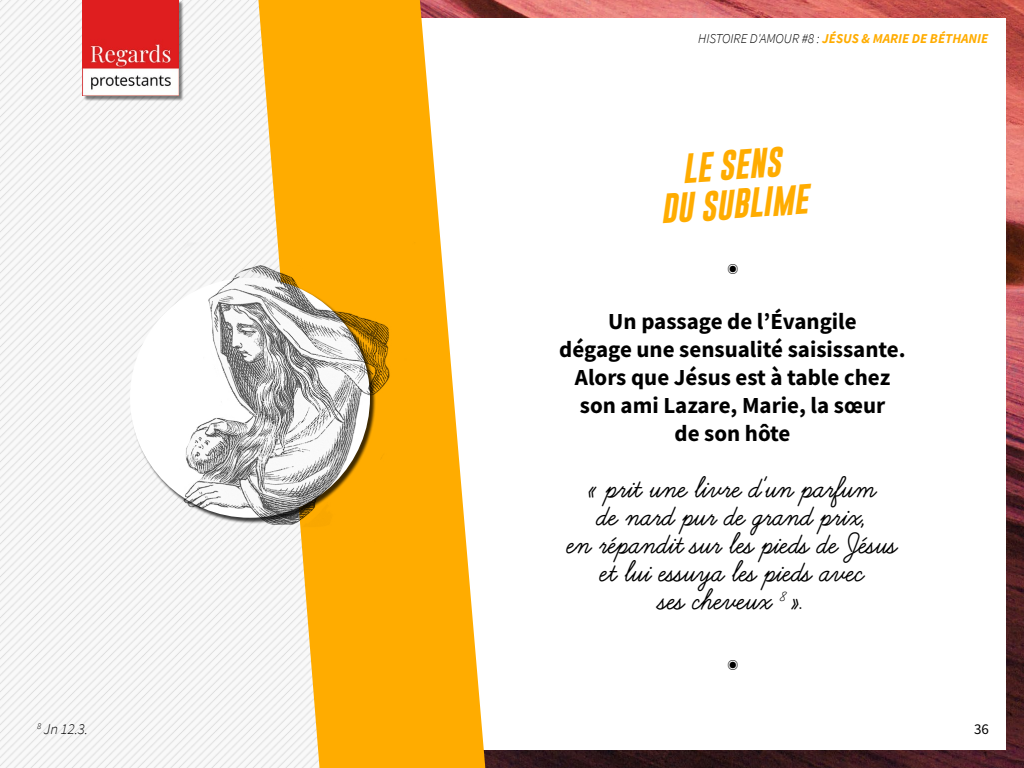
<style>
.page{position:relative;width:1024px;height:768px;background:#fff}
.page>*{position:absolute;margin:0;border:0;box-sizing:border-box;transform-origin:0 0}
.t1{font:700 32.5px "Learning Curve";color:#000}
.t2{font:italic 700 30px/39px "Gobold";color:#ffac00;text-align:center}
.t3{font:700 23px/28px "Source Sans Pro";color:#000;text-align:center}
.t4{font:italic 300 15px "Source Sans Pro";color:#000}
.t5{font:15px "Source Sans Pro";color:#000}
.t6{font:700 14.55px "Learning Curve";color:#000}
.t7{font:italic 700 13.5px "Source Sans Pro";color:#ffac00}
.t8{font:italic 300 11.5px "Source Sans Pro";color:#000}
.s1{font-weight:300;color:#000}
</style>
<div class="page">
<img style="left:485px;top:0;width:539px;height:768px">
<div style="left:18px;top:18px;width:988px;height:732px;background:#fff"></div>
<svg style="left:320px;top:0;width:165px;height:768px;fill:#ffac00"></svg>
<img style="left:0;top:0;width:320px;height:768px">
<div style="left:84px;top:1px;width:100px;height:100px;background:#000;opacity:.5"></div>
<img style="left:83px;top:0;width:96px;height:96px">
<div style="left:131px;top:279px;width:245px;height:245px;background:#000;opacity:.75"></div>
<div style="left:130px;top:278px;width:240px;height:240px;background:#fff;border-radius:50%"></div>
<img style="left:172px;top:214px;width:245px;height:340px">
<p class="t4" style="left:37px;top:719px;width:53px"><sup>8</sup> Jn 12.3.</p>
<p class="t7" style="left:698px;top:30px;width:292px"><span class="s1">HISTOIRE D'AMOUR #8 :</span> JÉSUS &amp; MARIE DE BÉTHANIE</p>
<h2 class="t2" style="left:656px;top:151px;width:149px;rotate:-4deg">LE SENS<br>DU SUBLIME</h2>
<p class="t8" style="left:727px;top:263px;width:12px">◉</p>
<p class="t3" style="left:559px;top:307px;width:348px">Un passage de l’Évangile<br>dégage une sensualité saisissante.<br>Alors que Jésus est à table chez son ami Lazare, Marie, la sœur<br>de son hôte</p>
<h1 class="t1" style="left:589px;top:470px;width:290px">« prit une livre d'un parfum</h1>
<h1 class="t1" style="left:598px;top:498px;width:272px">de nard pur de grand prix,</h1>
<h1 class="t1" style="left:567px;top:526px;width:332px">en répandit sur les pieds de Jésus</h1>
<h1 class="t1" style="left:601px;top:554px;width:265px">et lui essuya les pieds avec</h1>
<h1 class="t1" style="left:660px;top:582px;width:114px">ses cheveux</h1>
<p class="t6" style="left:781px;top:589px;width:7px">8</p>
<h1 class="t1" style="left:790px;top:582px;width:17px">».</h1>
<p class="t8" style="left:727px;top:659px;width:12px">◉</p>
<p class="t5" style="left:974px;top:719px;width:16px">36</p>
</div>
